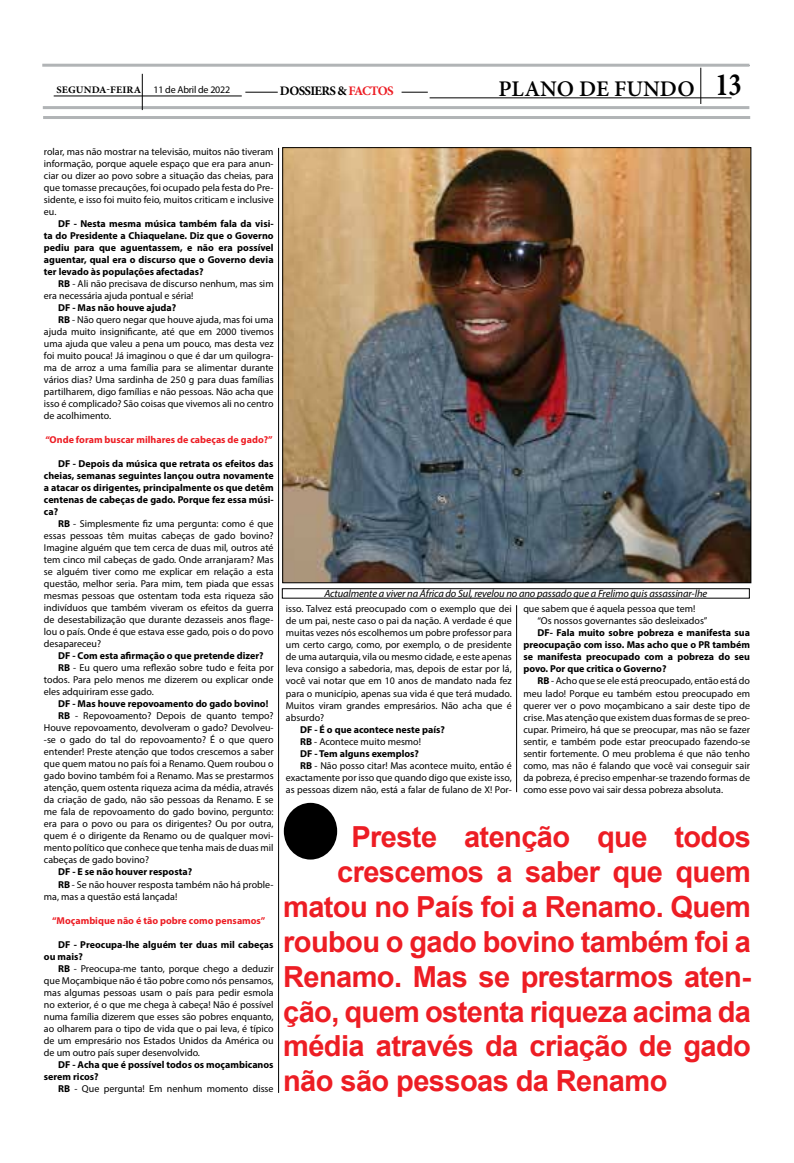
<style>
.page{position:relative;width:794px;height:1163px;background:#fff}
.page>*{position:absolute;margin:0;border:0;box-sizing:border-box;transform-origin:0 0}
.t1{font:700 29px "Arial";letter-spacing:-.02em;color:#ed1d24}
.t2{font:700 22px "Adobe Hebrew";color:#000}
.t3{font:700 13px "Minion Pro";letter-spacing:-.05em;color:#000}
.t4{font:italic 10.5px "Myriad Pro";letter-spacing:-.01em;color:#000}
.t5{font:10px/12px "Myriad Pro";color:#000;text-align:justify}
.t6{font:700 10px/12px "Myriad Pro";color:#000;text-align:justify}
.t7{font:700 10px "Myriad Pro";color:#ed1d24}
.t8{font:10px "Myriad Pro";letter-spacing:-.02em;color:#000}
.s1{font-family:"Minion Pro";font-weight:700}
.s2{color:#ed1d24}
.s3{font-family:"Minion Pro";font-size:32.5px}
.s4{font-weight:700}
</style>
<div class="page">
<hr style="left:43px;top:106px;width:706px;height:3px;background:#b1b4b6">
<hr style="left:142px;top:74px;width:1px;height:36px;background:#000">
<hr style="left:700px;top:68px;width:1px;height:36px;background:#000">
<hr style="left:42px;top:64px;width:707px;height:3px;background:#b1b4b6">
<hr style="left:43px;top:116px;width:707px;height:3px;background:#b1b4b6">
<hr style="left:54px;top:95px;width:188px;height:1px;background:#000">
<hr style="left:429px;top:97px;width:302px;height:1px;background:#000">
<svg style="left:401px;top:92px;width:27px;height:1px"></svg>
<hr style="left:245px;top:92px;width:33px;height:1px;background:#000">
<hr style="left:278px;top:148px;width:1px;height:944px;background:#000">
<hr style="left:516px;top:605px;width:1px;height:187px;background:#000">
<div style="left:282px;top:588px;width:467px;height:10px;border:1px solid #000"></div>
<img style="left:284px;top:149px;width:465px;height:432px">
<div style="left:284px;top:802px;width:53px;height:57px;background:#000;border-radius:50%"></div>
<p class="t8" style="left:57px;top:84px;width:175px"><span class="s1">SEGUNDA-FEIRA</span> 11 de Abril de 2022</p>
<h3 class="t3" style="left:280px;top:81px;width:115px">DOSSIERS &amp; <span class="s2">FACTOS</span></h3>
<h2 class="t2" style="left:498px;top:75px;width:245px">PLANO DE FUNDO <span class="s3">13</span></h2>
<p class="t5" style="left:44px;top:145px;width:231px">rolar, mas não mostrar na televisão, muitos não tiveram informação, porque aquele espaço que era para anun&shy;ciar ou dizer ao povo sobre a situação das cheias, para que tomasse precauções, foi ocupado pela festa do Pre&shy;sidente, e isso foi muito feio, muitos criticam e inclusive eu.</p>
<p class="t6" style="left:44px;top:217px;width:231px;text-indent:14px">DF - Nesta mesma música também fala da visi&shy;ta do Presidente a Chiaquelane. Diz que o Governo pediu para que aguentassem, e não era possível aguentar, qual era o discurso que o Governo devia ter levado às populações afectadas?</p>
<p class="t5" style="left:44px;top:277px;width:231px;text-indent:14px"><span class="s4">RB</span> - Ali não precisava de discurso nenhum, mas sim era necessária ajuda pontual e séria!</p>
<p class="t6" style="left:58px;top:301px;width:120px">DF - Mas não houve ajuda?</p>
<p class="t5" style="left:58px;top:313px;width:217px"><span class="s4">RB</span> - Não quero negar que houve ajuda, mas foi uma</p>
<p class="t5" style="left:44px;top:325px;width:231px">ajuda muito insignificante, até que em 2000 tivemos</p>
<p class="t5" style="left:44px;top:337px;width:231px">uma ajuda que valeu a pena um pouco, mas desta vez</p>
<p class="t5" style="left:44px;top:349px;width:231px">foi muito pouca! Já imaginou o que é dar um quilogra-</p>
<p class="t5" style="left:44px;top:361px;width:231px">ma de arroz a uma família para se alimentar durante</p>
<p class="t5" style="left:44px;top:373px;width:231px">vários dias? Uma sardinha de 250 g para duas famílias</p>
<p class="t5" style="left:44px;top:385px;width:231px">partilharem, digo famílias e não pessoas. Não acha que</p>
<p class="t5" style="left:44px;top:397px;width:231px">isso é complicado? São coisas que vivemos ali no centro</p>
<p class="t5" style="left:44px;top:409px;width:69px">de acolhimento.</p>
<p class="t7" style="left:45px;top:433px;width:229px">“Onde foram buscar milhares de cabeças de gado?”</p>
<p class="t6" style="left:44px;top:457px;width:231px;text-indent:14px">DF - Depois da música que retrata os efeitos das cheias, semanas seguintes lançou outra novamente a atacar os dirigentes, principalmente os que detêm centenas de cabeças de gado. Porque fez essa músi&shy;ca?</p>
<p class="t5" style="left:44px;top:517px;width:231px;text-indent:14px"><span class="s4">RB</span> - Simplesmente fiz uma pergunta: como é que essas pessoas têm muitas cabeças de gado bovino?<br>Imagine alguém que tem cerca de duas mil, outros até tem cinco mil cabeças de gado. Onde arranjaram? Mas se alguém tiver como me explicar em relação a esta questão, melhor seria. Para mim, tem piada que essas mesmas pessoas que ostentam toda esta riqueza são indivíduos que também viveram os efeitos da guerra de desestabilização que durante dezasseis anos flage&shy;lou o país. Onde é que estava esse gado, pois o do povo desapareceu?</p>
<p class="t6" style="left:58px;top:649px;width:207px">DF - Com esta afirmação o que pretende dizer?</p>
<p class="t5" style="left:58px;top:661px;width:217px"><span class="s4">RB</span> - Eu quero uma reflexão sobre tudo e feita por</p>
<p class="t5" style="left:44px;top:673px;width:231px">todos. Para pelo menos me dizerem ou explicar onde</p>
<p class="t5" style="left:44px;top:685px;width:111px">eles adquiriram esse gado.</p>
<p class="t6" style="left:58px;top:697px;width:212px">DF - Mas houve repovoamento do gado bovino!</p>
<p class="t5" style="left:58px;top:709px;width:217px"><span class="s4">RB</span> - Repovoamento? Depois de quanto tempo?</p>
<p class="t5" style="left:44px;top:721px;width:231px">Houve repovoamento, devolveram o gado? Devolveu-</p>
<p class="t5" style="left:44px;top:733px;width:231px">-se o gado do tal do repovoamento? É o que quero</p>
<p class="t5" style="left:44px;top:745px;width:231px">entender! Preste atenção que todos crescemos a saber</p>
<p class="t5" style="left:44px;top:757px;width:231px">que quem matou no país foi a Renamo. Quem roubou o</p>
<p class="t5" style="left:44px;top:769px;width:231px">gado bovino também foi a Renamo. Mas se prestarmos</p>
<p class="t5" style="left:44px;top:781px;width:231px">atenção, quem ostenta riqueza acima da média, através</p>
<p class="t5" style="left:44px;top:793px;width:231px">da criação de gado, não são pessoas da Renamo. E se</p>
<p class="t5" style="left:44px;top:805px;width:231px">me fala de repovoamento do gado bovino, pergunto:</p>
<p class="t5" style="left:44px;top:817px;width:231px">era para o povo ou para os dirigentes? Ou por outra,</p>
<p class="t5" style="left:44px;top:829px;width:231px">quem é o dirigente da Renamo ou de qualquer movi-</p>
<p class="t5" style="left:44px;top:841px;width:231px">mento político que conhece que tenha mais de duas mil</p>
<p class="t5" style="left:44px;top:853px;width:107px">cabeças de gado bovino?</p>
<p class="t6" style="left:58px;top:865px;width:135px">DF - E se não houver resposta?</p>
<p class="t5" style="left:58px;top:877px;width:217px"><span class="s4">RB</span> - Se não houver resposta também não há proble-</p>
<p class="t5" style="left:44px;top:889px;width:135px">ma, mas a questão está lançada!</p>
<p class="t7" style="left:52px;top:913px;width:215px">“Moçambique não é tão pobre como pensamos”</p>
<p class="t6" style="left:44px;top:937px;width:231px;text-indent:14px">DF - Preocupa-lhe alguém ter duas mil cabeças ou mais?</p>
<p class="t5" style="left:44px;top:961px;width:231px;text-indent:14px"><span class="s4">RB</span> - Preocupa-me tanto, porque chego a deduzir que Moçambique não é tão pobre como nós pensamos, mas algumas pessoas usam o país para pedir esmola no exterior, é o que me chega à cabeça! Não é possível numa família dizerem que esses são pobres enquanto, ao olharem para o tipo de vida que o pai leva, é típico de um empresário nos Estados Unidos da América ou de um outro país super desenvolvido.</p>
<p class="t6" style="left:44px;top:1057px;width:231px;text-indent:14px">DF - Acha que é possível todos os moçambicanos serem ricos?</p>
<p class="t5" style="left:58px;top:1081px;width:217px"><span class="s4">RB</span> - Que pergunta! Em nenhum momento disse</p>
<p class="t4" style="left:324px;top:586px;width:384px">Actualmente a viver na África do Sul, revelou no ano passado que a Frelimo quis assassinar-lhe</p>
<p class="t5" style="left:537px;top:603px;width:171px;text-indent:-14px">que sabem que é aquela pessoa que tem! “Os nossos governantes são desleixados”</p>
<p class="t6" style="left:523px;top:626px;width:228px;text-indent:14px">DF- Fala muito sobre pobreza e manifesta sua preocupação com isso. Mas acho que o PR também se manifesta preocupado com a pobreza do seu povo. Por que critica o Governo?</p>
<p class="t5" style="left:523px;top:675px;width:228px;text-indent:14px"><span class="s4">RB</span> - Acho que se ele está preocupado, então está do meu lado! Porque eu também estou preocupado em querer ver o povo moçambicano a sair deste tipo de crise. Mas atenção que existem duas formas de se preo&shy;cupar. Primeiro, há que se preocupar, mas não se fazer sentir, e também pode estar preocupado fazendo-se sentir fortemente. O meu problema é que não tenho como, mas não é falando que você vai conseguir sair da pobreza, é preciso empenhar-se trazendo formas de como esse povo vai sair dessa pobreza absoluta.</p>
<h1 class="t1" style="left:351px;top:816px;width:401px">Preste atenção que todos</h1>
<h1 class="t1" style="left:337px;top:851px;width:415px">crescemos a saber que quem</h1>
<h1 class="t1" style="left:283px;top:886px;width:469px">matou no País foi a Renamo. Quem</h1>
<h1 class="t1" style="left:283px;top:921px;width:469px">roubou o gado bovino também foi a</h1>
<h1 class="t1" style="left:283px;top:955px;width:469px">Renamo. Mas se prestarmos aten-</h1>
<h1 class="t1" style="left:283px;top:990px;width:469px">ção, quem ostenta riqueza acima da</h1>
<h1 class="t1" style="left:283px;top:1025px;width:469px">média através da criação de gado</h1>
<h1 class="t1" style="left:283px;top:1060px;width:386px">não são pessoas da Renamo</h1>
<p class="t5" style="left:286px;top:603px;width:227px">isso. Talvez está preocupado com o exemplo que dei de um pai, neste caso o pai da nação. A verdade é que muitas vezes nós escolhemos um pobre professor para um certo cargo, como, por exemplo, o de presidente de uma autarquia, vila ou mesmo cidade, e este apenas leva consigo a sabedoria, mas, depois de estar por lá, você vai notar que em 10 anos de mandato nada fez para o município, apenas sua vida é que terá mudado.<br>Muitos viram grandes empresários. Não acha que é absurdo?</p>
<p class="t6" style="left:300px;top:722px;width:146px">DF - É o que acontece neste país?</p>
<p class="t5" style="left:300px;top:735px;width:122px"><span class="s4">RB</span> - Acontece muito mesmo!</p>
<p class="t6" style="left:300px;top:746px;width:120px">DF - Tem alguns exemplos?</p>
<p class="t5" style="left:300px;top:759px;width:213px"><span class="s4">RB</span> - Não posso citar! Mas acontece muito, então é</p>
<p class="t5" style="left:286px;top:771px;width:227px">exactamente por isso que quando digo que existe isso,</p>
<p class="t5" style="left:286px;top:783px;width:227px">as pessoas dizem não, está a falar de fulano de X! Por-</p>
</div>
